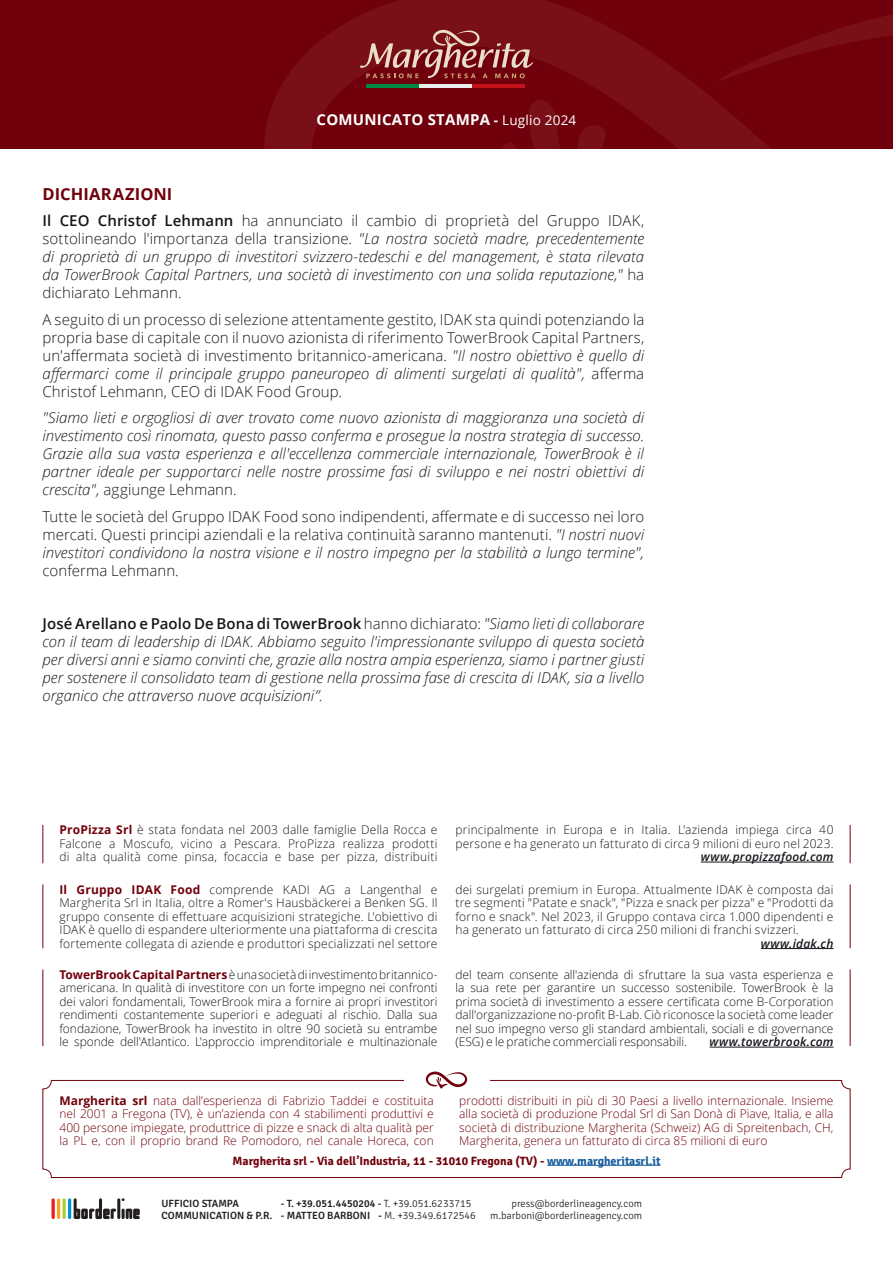
<style>
.page{position:relative;width:893px;height:1263px;background:#fff}
.page>*{position:absolute;margin:0;border:0;box-sizing:border-box;transform-origin:0 0}
.t1{font:700 16.5px "Open Sans";letter-spacing:.005em;color:#70000b}
.t2{font:italic 300 15px/18px "Open Sans";color:#14171b;text-align:justify}
.t3{font:300 15px/18px "Open Sans";letter-spacing:.005em;color:#14171b;text-align:justify}
.t4{font:700 15px "Open Sans";letter-spacing:.015em;color:#fff}
.t5{font:300 12px/13.5px "Open Sans";letter-spacing:.015em;color:#14171b;text-align:justify}
.t6{font:300 12px/13.5px "Open Sans";color:#70000b;text-align:justify}
.t7{font:700 12px "Signika";color:#70000b}
.t8{font:italic 600 12px "Open Sans";letter-spacing:.015em;color:#14171b}
.t9{font:600 10.5px "Signika";color:#231f20}
.t10{font:300 10.5px "Signika";color:#231f20}
.s1{font-size:13.5px}
.s2{font-weight:400;font-size:13.5px}
.s3{font-weight:600;font-style:normal}
.s4{font-style:normal}
.s5{font-style:italic}
.s6{font-weight:700;color:#70000b}
.s7{font-weight:700}
.s8{color:#175d9e}
.s9{font-weight:300}
</style>
<div class="page">
<svg style="left:51px;top:1198px;width:89px;height:21px"></svg>
<div style="left:42px;top:1080px;width:808px;height:98px;border:1px solid #70000b;border-radius:9px"></div>
<hr style="left:547px;top:1165px;width:113px;height:1px;background:#175d9e">
<div style="left:404px;top:1074px;width:85px;height:11px;background:#fff"></div>
<svg style="left:426px;top:1072px;width:41px;height:17px"></svg>
<div style="left:0;top:0;width:893px;height:149px;background:#70000b"></div>
<svg style="left:265px;top:0;width:506px;height:149px"></svg>
<svg style="left:718px;top:14px;width:175px;height:67px"></svg>
<svg style="left:528px;top:100px;width:32px;height:49px"></svg>
<svg style="left:577px;top:125px;width:30px;height:24px"></svg>
<svg style="left:502px;top:143px;width:15px;height:6px"></svg>
<svg style="left:360px;top:30px;width:173px;height:48px"></svg>
<hr style="left:366px;top:84px;width:53px;height:3px;background:#008943">
<hr style="left:419px;top:84px;width:53px;height:3px;background:#e9edeb">
<hr style="left:472px;top:84px;width:53px;height:3px;background:#c4121a">
<hr style="left:701px;top:862px;width:132px;height:1px;background:#14171b">
<hr style="left:709px;top:1047px;width:124px;height:1px;background:#14171b">
<hr style="left:761px;top:948px;width:72px;height:1px;background:#14171b">
<hr style="left:42px;top:825px;width:1px;height:38px;background:#70000b">
<hr style="left:42px;top:884px;width:1px;height:64px;background:#70000b">
<hr style="left:42px;top:970px;width:1px;height:76px;background:#70000b">
<hr style="left:850px;top:825px;width:1px;height:38px;background:#70000b">
<hr style="left:850px;top:884px;width:1px;height:64px;background:#70000b">
<hr style="left:850px;top:970px;width:1px;height:76px;background:#70000b">
<p class="t4" style="left:317px;top:109px;width:261px">COMUNICATO STAMPA <span class="s1">-</span> <span class="s2">Luglio 2024</span></p>
<h1 class="t1" style="left:42px;top:182px;width:131px">DICHIARAZIONI</h1>
<p class="t2" style="left:42px;top:211px;width:603px"><span class="s3">Il CEO Christof Lehmann</span> <span class="s4">ha annunciato il cambio di proprietà del Gruppo IDAK, sottolineando l'importanza della transizione.</span> "La nostra società madre, precedentemente di proprietà di un gruppo di investitori svizzero-tedeschi e del management, è stata rilevata da TowerBrook Capital Partners, una società di investimento con una solida reputazione," <span class="s4">ha dichiarato Lehmann.</span></p>
<p class="t3" style="left:42px;top:310px;width:603px">A seguito di un processo di selezione attentamente gestito, IDAK sta quindi potenziando la propria base di capitale con il nuovo azionista di riferimento TowerBrook Capital Partners, un'affermata società di investimento britannico-americana. <span class="s5">"Il nostro obiettivo è quello di affermarci come il principale gruppo paneuropeo di alimenti surgelati di qualità",</span> afferma Christof Lehmann, CEO di IDAK Food Group.</p>
<p class="t2" style="left:42px;top:408px;width:603px">"Siamo lieti e orgogliosi di aver trovato come nuovo azionista di maggioranza una società di investimento così rinomata, questo passo conferma e prosegue la nostra strategia di successo.<br>Grazie alla sua vasta esperienza e all'eccellenza commerciale internazionale, TowerBrook è il partner ideale per supportarci nelle nostre prossime fasi di sviluppo e nei nostri obiettivi di crescita", <span class="s4">aggiunge Lehmann.</span></p>
<p class="t3" style="left:42px;top:507px;width:603px">Tutte le società del Gruppo IDAK Food sono indipendenti, affermate e di successo nei loro mercati. Questi principi aziendali e la relativa continuità saranno mantenuti. <span class="s5">"I nostri nuovi investitori condividono la nostra visione e il nostro impegno per la stabilità a lungo termine",</span></p>
<p class="t3" style="left:42px;top:561px;width:138px">conferma Lehmann.</p>
<p class="t2" style="left:42px;top:614px;width:603px"><span class="s3">José Arellano e Paolo De Bona di TowerBrook</span> <span class="s4">hanno dichiarato:</span> "Siamo lieti di collaborare con il team di leadership di IDAK. Abbiamo seguito l'impressionante sviluppo di questa società per diversi anni e siamo convinti che, grazie alla nostra ampia esperienza, siamo i partner giusti per sostenere il consolidato team di gestione nella prossima fase di crescita di IDAK, sia a livello organico che attraverso nuove acquisizioni”.</p>
<p class="t5" style="left:59px;top:823px;width:379px"><span class="s6">ProPizza Srl</span> è stata fondata nel 2003 dalle famiglie Della Rocca e Falcone a Moscufo, vicino a Pescara. ProPizza realizza prodotti di alta qualità come pinsa, focaccia e base per pizza, distribuiti</p>
<p class="t5" style="left:455px;top:823px;width:379px">principalmente in Europa e in Italia. L'azienda impiega circa 40 persone e ha generato un fatturato di circa 9 milioni di euro nel 2023.</p>
<p class="t8" style="left:701px;top:848px;width:134px">www.propizzafood.com</p>
<p class="t5" style="left:59px;top:882px;width:380px"><span class="s6">Il Gruppo IDAK Food</span> comprende KADI AG a Langenthal e Margherita Srl in Italia, oltre a Romer's Hausbäckerei a Benken SG. Il gruppo consente di effettuare acquisizioni strategiche. L'obiettivo di IDAK è quello di espandere ulteriormente una piattaforma di crescita fortemente collegata di aziende e produttori specializzati nel settore</p>
<p class="t5" style="left:455px;top:882px;width:379px">dei surgelati premium in Europa. Attualmente IDAK è composta dai tre segmenti "Patate e snack", "Pizza e snack per pizza" e "Prodotti da forno e snack". Nel 2023, il Gruppo contava circa 1.000 dipendenti e ha generato un fatturato di circa 250 milioni di franchi svizzeri.</p>
<p class="t8" style="left:761px;top:935px;width:74px">www.idak.ch</p>
<p class="t5" style="left:59px;top:967px;width:379px"><span class="s6">TowerBrook Capital Partners</span> è una società di investimento britannico&shy;americana. In qualità di investitore con un forte impegno nei confronti dei valori fondamentali, TowerBrook mira a fornire ai propri investitori rendimenti costantemente superiori e adeguati al rischio. Dalla sua fondazione, TowerBrook ha investito in oltre 90 società su entrambe le sponde dell'Atlantico. L'approccio imprenditoriale e multinazionale</p>
<p class="t5" style="left:455px;top:967px;width:379px">del team consente all'azienda di sfruttare la sua vasta esperienza e la sua rete per garantire un successo sostenibile. TowerBrook è la prima società di investimento a essere certificata come B-Corporation dall'organizzazione no-profit B-Lab. Ciò riconosce la società come leader nel suo impegno verso gli standard ambientali, sociali e di governance (ESG) e le pratiche commerciali responsabili.</p>
<p class="t8" style="left:709px;top:1033px;width:125px">www.towerbrook.com</p>
<p class="t6" style="left:59px;top:1093px;width:376px"><span class="s7">Margherita srl</span> nata dall’esperienza di Fabrizio Taddei e costituita nel 2001 a Fregona (TV), è un’azienda con 4 stabilimenti produttivi e 400 persone impiegate, produttrice di pizze e snack di alta qualità per la PL e, con il proprio brand Re Pomodoro, nel canale Horeca, con</p>
<p class="t6" style="left:459px;top:1093px;width:376px">prodotti distribuiti in più di 30 Paesi a livello internazionale. Insieme alla società di produzione Prodal Srl di San Donà di Piave, Italia, e alla società di distribuzione Margherita (Schweiz) AG di Spreitenbach, CH, Margherita, genera un fatturato di circa 85 milioni di euro</p>
<p class="t7" style="left:233px;top:1153px;width:429px">Margherita srl - Via dell’Industria, 11 - 31010 Fregona (TV) - <span class="s8">www.margheritasrl.it</span></p>
<p class="t9" style="left:162px;top:1197px;width:79px">UFFICIO STAMPA</p>
<p class="t9" style="left:281px;top:1197px;width:192px">- T. +39.051.4450204 - <span class="s9">T. +39.051.6233715</span></p>
<p class="t10" style="left:511px;top:1197px;width:132px">press@borderlineagency.com</p>
<p class="t9" style="left:162px;top:1209px;width:316px">COMMUNICATION &amp; P.R. - MATTEO BARBONI - <span class="s9">M. +39.349.6172546</span></p>
<p class="t10" style="left:490px;top:1209px;width:153px">m.barboni@borderlineagency.com</p>
</div>
